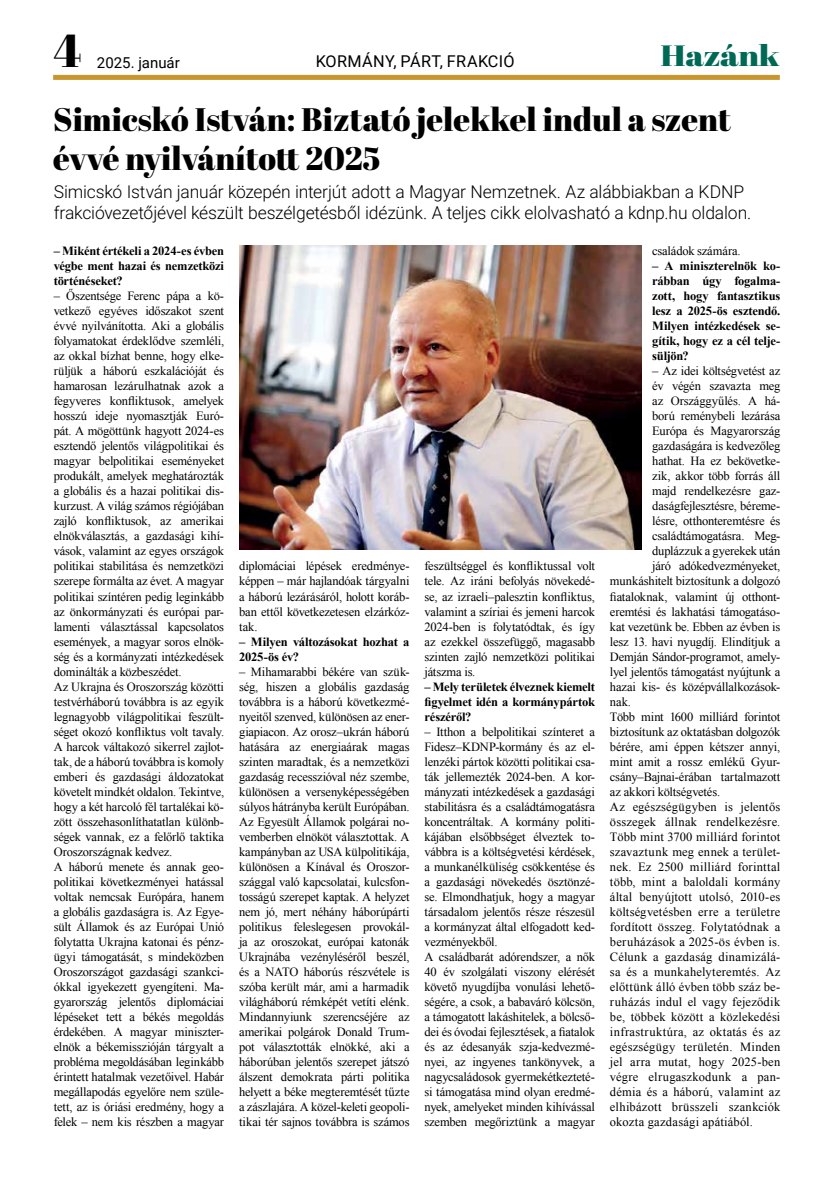
<style>
.page{position:relative;width:833px;height:1188px;background:#fff}
.page>*{position:absolute;margin:0;border:0;box-sizing:border-box;transform-origin:0 0}
.t1{font:32.5px/39px "Abril Fatface";color:#000}
.t2{font:29.38px "Abril Fatface";letter-spacing:-.01em;color:#006956;scale:1.15 1}
.t3{font:300 17.5px/21px "Roboto";letter-spacing:-.01em;color:#000}
.t4{font:16.25px "Roboto";letter-spacing:.02em;color:#000}
.t5{font:15px "Roboto";color:#000}
.t6{font:12.5px/15px "Times New Roman";letter-spacing:-.01em;color:#000;text-align:justify}
.t7{font:700 12.5px/15px "Times New Roman";letter-spacing:-.015em;color:#000;text-align:justify}
.t8{font:12.5px "Times New Roman";letter-spacing:.015em;color:#000}
.t9{font:12.5px "Times New Roman";letter-spacing:.02em;color:#000}
.t10{font:12.5px "Times New Roman";letter-spacing:.01em;color:#000}
.t11{font:12.5px "Times New Roman";letter-spacing:.03em;color:#000}
.s1{font-family:"Abril Fatface";font-size:46.25px}
</style>
<div class="page">
<div style="left:53px;top:75px;width:727px;height:5px;background:#c7962c"></div>
<img style="left:239px;top:245px;width:402px;height:304px">
<p class="t5" style="left:54px;top:52px;width:128px"><span class="s1">4</span> 2025. január</p>
<h3 class="t4" style="left:316px;top:50px;width:200px">KORMÁNY, PÁRT, FRAKCIÓ</h3>
<h2 class="t2" style="left:660px;top:35px;width:105px">Hazánk</h2>
<h1 class="t1" style="left:53px;top:99px;width:679px">Simicskó István: Biztató jelekkel indul a szent évvé nyilvánított 2025</h1>
<h3 class="t3" style="left:54px;top:181px;width:699px">Simicskó István január közepén interjút adott a Magyar Nemzetnek. Az alábbiakban a KDNP frakcióvezetőjével készült beszélgetésből idézünk. A teljes cikk elolvasható a kdnp.hu oldalon.</h3>
<p class="t7" style="left:54px;top:243px;width:172px">– Miként értékeli a 2024-es évben végbe ment hazai és nemzetközi történéseket?</p>
<p class="t6" style="left:54px;top:288px;width:172px;text-align:left">– Őszentsége Ferenc pápa a kö&shy;vetkező egyéves időszakot szent évvé nyilvánította. Aki a globális folyamatokat érdeklődve szemléli, az okkal bízhat benne, hogy elke&shy;rüljük a háború eszkalációját és hamarosan lezárulhatnak azok a fegyveres konfliktusok, amelyek hosszú ideje nyomasztják Euró&shy;pát. A mögöttünk hagyott 2024-es esztendő jelentős világpolitikai és magyar belpolitikai eseményeket produkált, amelyek meghatározták a globális és a hazai politikai dis&shy;kurzust. A világ számos régiójában zajló konfliktusok, az amerikai elnökválasztás, a gazdasági kihí&shy;vások, valamint az egyes országok politikai stabilitása és nemzetközi szerepe formálta az évet. A magyar politikai színtéren pedig leginkább az önkormányzati és európai par&shy;lamenti választással kapcsolatos események, a magyar soros elnök&shy;ség és a kormányzati intézkedések dominálták a közbeszédet.<br>Az Ukrajna és Oroszország közötti testvérháború továbbra is az egyik legnagyobb világpolitikai feszült&shy;séget okozó konfliktus volt tavaly.<br>A harcok váltakozó sikerrel zajlot&shy;tak, de a háború továbbra is komoly emberi és gazdasági áldozatokat követelt mindkét oldalon. Tekintve, hogy a két harcoló fél tartalékai kö&shy;zött összehasonlíthatatlan különb&shy;ségek vannak, ez a felőrlő taktika Oroszországnak kedvez.<br>A háború menete és annak geo&shy;politikai következményei hatással voltak nemcsak Európára, hanem a globális gazdaságra is. Az Egye&shy;sült Államok és az Európai Unió folytatta Ukrajna katonai és pénz&shy;ügyi támogatását, s mindeközben Oroszországot gazdasági szankci&shy;ókkal igyekezett gyengíteni. Ma&shy;gyarország jelentős diplomáciai lépéseket tett a békés megoldás érdekében. A magyar miniszter&shy;elnök a békemisszióján tárgyalt a probléma megoldásában leginkább érintett hatalmak vezetőivel. Habár megállapodás egyelőre nem szüle&shy;tett, az is óriási eredmény, hogy a felek – nem kis részben a magyar</p>
<p class="t6" style="left:652px;top:243px;width:90px">családok számára.</p>
<p class="t7" style="left:652px;top:258px;width:130px">– A miniszterelnök ko&shy;rábban úgy fogalma&shy;zott, hogy fantasztikus lesz a 2025-ös esztendő.<br>Milyen intézkedések se&shy;gítik, hogy ez a cél telje&shy;süljön?</p>
<p class="t6" style="left:652px;top:363px;width:130px">– Az idei költségvetést az</p>
<p class="t6" style="left:652px;top:378px;width:130px">év végén szavazta meg</p>
<p class="t6" style="left:652px;top:393px;width:130px">az Országgyűlés. A há-</p>
<p class="t6" style="left:652px;top:408px;width:130px">ború reménybeli lezárása</p>
<p class="t6" style="left:652px;top:423px;width:130px">Európa és Magyarország</p>
<p class="t6" style="left:652px;top:438px;width:130px">gazdaságára is kedvezőleg</p>
<p class="t6" style="left:652px;top:453px;width:130px">hathat. Ha ez bekövetke-</p>
<p class="t6" style="left:652px;top:468px;width:130px">zik, akkor több forrás áll</p>
<p class="t6" style="left:652px;top:483px;width:130px">majd rendelkezésre gaz-</p>
<p class="t6" style="left:652px;top:498px;width:130px">daságfejlesztésre, béreme-</p>
<p class="t6" style="left:652px;top:513px;width:130px">lésre, otthonteremtésre és</p>
<p class="t6" style="left:652px;top:528px;width:130px">családtámogatásra. Meg-</p>
<p class="t6" style="left:652px;top:543px;width:130px">duplázzuk a gyerekek után</p>
<p class="t6" style="left:652px;top:558px;width:130px">járó adókedvezményeket,</p>
<p class="t6" style="left:610px;top:573px;width:172px">munkáshitelt biztosítunk a dolgozó</p>
<p class="t6" style="left:610px;top:588px;width:172px">fiataloknak, valamint új otthont-</p>
<p class="t6" style="left:610px;top:603px;width:172px">eremtési és lakhatási támogatáso-</p>
<p class="t6" style="left:610px;top:618px;width:172px">kat vezetünk be. Ebben az évben is</p>
<p class="t6" style="left:610px;top:633px;width:172px">lesz 13. havi nyugdíj. Elindítjuk a</p>
<p class="t6" style="left:610px;top:648px;width:172px">Demján Sándor-programot, amel -</p>
<p class="t6" style="left:610px;top:663px;width:172px">lyel jelentős támogatást nyújtunk a</p>
<p class="t6" style="left:610px;top:678px;width:172px">hazai kis- és középvállalkozások-</p>
<p class="t6" style="left:610px;top:693px;width:22px">nak.</p>
<p class="t6" style="left:610px;top:708px;width:172px">Több mint 1600 milliárd forintot</p>
<p class="t6" style="left:610px;top:723px;width:172px">biztosítunk az oktatásban dolgozók</p>
<p class="t6" style="left:610px;top:738px;width:172px">bérére, ami éppen kétszer annyi,</p>
<p class="t6" style="left:610px;top:753px;width:172px">mint amit a rossz emlékű Gyur-</p>
<p class="t6" style="left:610px;top:768px;width:172px">csány–Bajnai-érában tartalmazott</p>
<p class="t6" style="left:610px;top:783px;width:112px">az akkori költségvetés.</p>
<p class="t8" style="left:610px;top:797px;width:172px">Az egészségügyben is jelentős</p>
<p class="t8" style="left:610px;top:812px;width:172px">összegek állnak rendelkezésre.</p>
<p class="t10" style="left:610px;top:827px;width:172px">Több mint 3700 milliárd forintot</p>
<p class="t9" style="left:610px;top:842px;width:172px">szavaztunk meg ennek a terület-</p>
<p class="t8" style="left:610px;top:857px;width:172px">nek. Ez 2500 milliárd forinttal</p>
<p class="t8" style="left:610px;top:872px;width:172px">több, mint a baloldali kormány</p>
<p class="t8" style="left:610px;top:887px;width:172px">által benyújtott utolsó, 2010-es</p>
<p class="t9" style="left:610px;top:902px;width:172px">költségvetésben erre a területre</p>
<p class="t8" style="left:610px;top:917px;width:172px">fordított összeg. Folytatódnak a</p>
<p class="t9" style="left:610px;top:932px;width:172px">beruházások a 2025-ös évben is.</p>
<p class="t9" style="left:610px;top:947px;width:172px">Célunk a gazdaság dinamizálá-</p>
<p class="t9" style="left:610px;top:962px;width:172px">sa és a munkahelyteremtés. Az</p>
<p class="t9" style="left:610px;top:977px;width:172px">előttünk álló évben több száz be-</p>
<p class="t9" style="left:610px;top:992px;width:172px">ruházás indul el vagy fejeződik</p>
<p class="t10" style="left:610px;top:1007px;width:172px">be, többek között a közlekedési</p>
<p class="t11" style="left:610px;top:1022px;width:172px">infrastruktúra, az oktatás és az</p>
<p class="t9" style="left:610px;top:1037px;width:172px">egészségügy területén. Minden</p>
<p class="t10" style="left:610px;top:1052px;width:172px">jel arra mutat, hogy 2025-ben</p>
<p class="t8" style="left:610px;top:1067px;width:172px">végre elrugaszkodunk a pan-</p>
<p class="t9" style="left:610px;top:1082px;width:172px">démia és a háború, valamint az</p>
<p class="t8" style="left:610px;top:1097px;width:172px">elhibázott brüsszeli szankciók</p>
<p class="t8" style="left:610px;top:1112px;width:144px">okozta gazdasági apátiából.</p>
<p class="t6" style="left:424px;top:558px;width:172px">feszültséggel és konfliktussal volt tele. Az iráni befolyás növekedé&shy;se, az izraeli–palesztin konfliktus, valamint a szíriai és jemeni harcok 2024-ben is folytatódtak, és így az ezekkel összefüggő, magasabb szinten zajló nemzetközi politikai játszma is.</p>
<p class="t7" style="left:424px;top:678px;width:172px">– Mely területek élveznek kiemelt figyelmet idén a kormánypártok részéről?</p>
<p class="t6" style="left:424px;top:723px;width:172px;text-align:left">– Itthon a belpolitikai színteret a Fidesz–KDNP-kormány és az el&shy;lenzéki pártok közötti politikai csa&shy;ták jellemezték 2024-ben. A kor&shy;mányzati intézkedések a gazdasági stabilitásra és a családtámogatásra koncentráltak. A kormány politi&shy;kájában elsőbbséget élveztek to&shy;vábbra is a költségvetési kérdések, a munkanélküliség csökkentése és a gazdasági növekedés ösztönzé&shy;se. Elmondhatjuk, hogy a magyar társadalom jelentős része részesül a kormányzat által elfogadott ked&shy;vezményekből.<br>A családbarát adórendszer, a nők 40 év szolgálati viszony elérését követő nyugdíjba vonulási lehető&shy;ségére, a csok, a babaváró kölcsön, a támogatott lakáshitelek, a bölcső&shy;dei és óvodai fejlesztések, a fiatalok és az édesanyák szja-kedvezmé&shy;nyei, az ingyenes tankönyvek, a nagycsaládosok gyermekétkezteté&shy;si támogatása mind olyan eredmé&shy;nyek, amelyeket minden kihívással szemben megőriztünk a magyar</p>
<p class="t6" style="left:239px;top:558px;width:172px">diplomáciai lépések eredménye&shy;képpen – már hajlandóak tárgyalni a háború lezárásáról, holott koráb&shy;ban ettől következetesen elzárkóz&shy;tak.</p>
<p class="t7" style="left:239px;top:633px;width:172px">– Milyen változásokat hozhat a<br>2025-ös év?</p>
<p class="t6" style="left:239px;top:663px;width:172px">– Mihamarabbi békére van szük&shy;ség, hiszen a globális gazdaság továbbra is a háború következmé&shy;nyeitől szenved, különösen az ener&shy;giapiacon. Az orosz–ukrán háború hatására az energiaárak magas szinten maradtak, és a nemzetközi gazdaság recesszióval néz szembe, különösen a versenyképességében súlyos hátrányba került Európában.<br>Az Egyesült Államok polgárai no&shy;vemberben elnököt választottak. A kampányban az USA külpolitikája, különösen a Kínával és Oroszor&shy;szággal való kapcsolatai, kulcsfon&shy;tosságú szerepet kaptak. A helyzet nem jó, mert néhány háborúpárti politikus feleslegesen provokál&shy;ja az oroszokat, európai katonák Ukrajnába vezényléséről beszél, és a NATO háborús részvétele is szóba került már, ami a harmadik világháború rémképét vetíti elénk.<br>Mindannyiunk szerencséjére az amerikai polgárok Donald Trum&shy;pot választották elnökké, aki a háborúban jelentős szerepet játszó álszent demokrata párti politika helyett a béke megteremtését tűzte a zászlajára. A közel-keleti geopoli&shy;tikai tér sajnos továbbra is számos</p>
</div>
